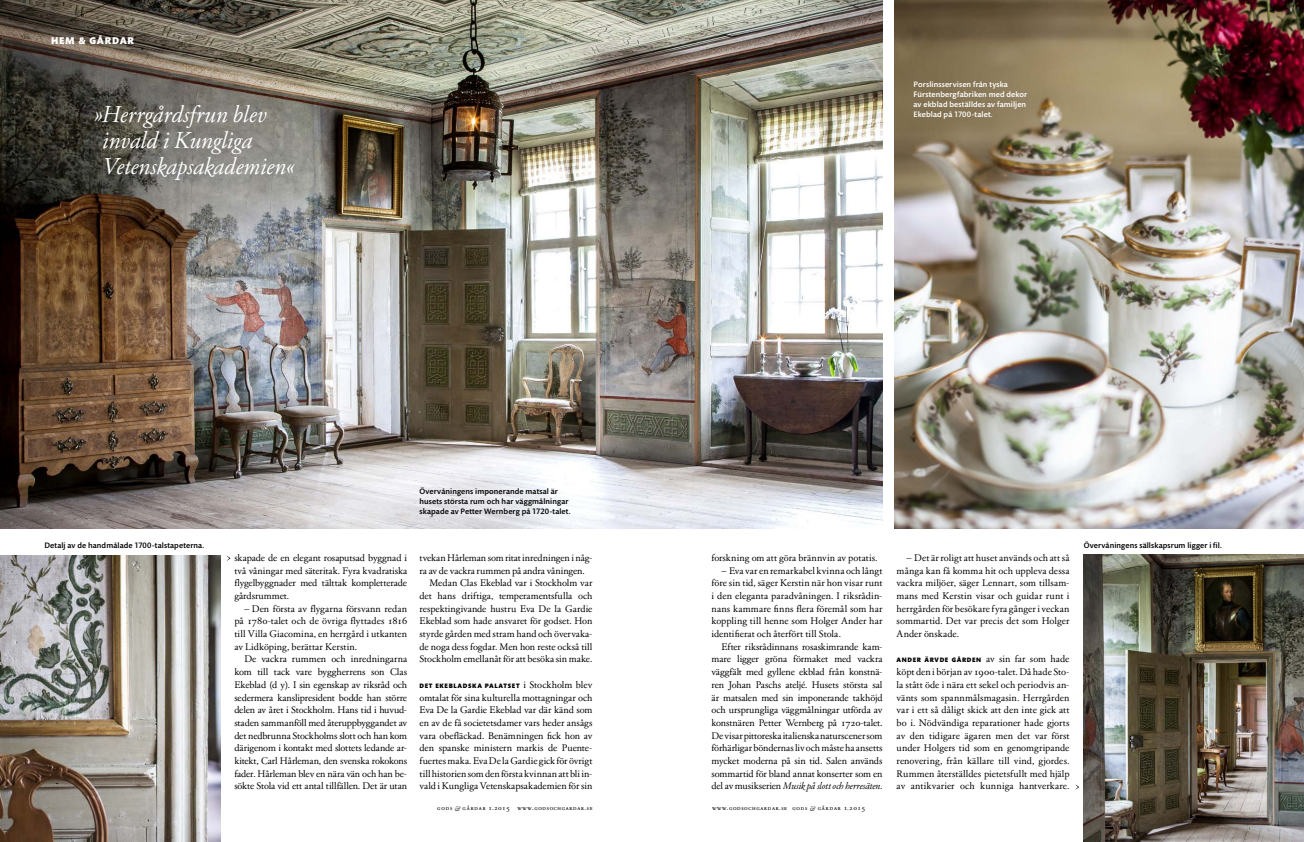
<style>
.page{position:relative;width:1304px;height:842px;background:#fff}
.page>*{position:absolute;margin:0;border:0;box-sizing:border-box;transform-origin:0 0}
.Citat_Garamond_Kursi{font:italic 24px/26px "Garamond Classico";letter-spacing:-.005em;color:#fff}
.Bröd_Garamond{font:10px/12.7px "Garamond Classico";color:#000;text-align:justify}
.t1{font:900 10px "Mundo Sans";letter-spacing:.08em;color:#fff}
.Bildtext{font:500 8px "Mundo Sans";letter-spacing:.015em;color:#000}
.Bildtext-2{font:500 8px/10px "Mundo Sans";letter-spacing:.015em;color:#fff}
.t2{font:7px "Garamond Classico SC";letter-spacing:.1em;color:#000}
.Bröd_Garamond-2{font:900 6.5px "Mundo Sans";letter-spacing:.095em;color:#000}
.s1{font-family:"Garamond Classico SC"}
.s2{font-family:"Garamond Classico";font-weight:400;font-size:10px}
.s3{font-style:italic}
.s4{font-family:"Baskerville";font-style:italic;font-size:6.8px}
</style>
<div class="page">
<img style="left:0;top:0;width:883px;height:529px">
<img style="left:895px;top:0;width:409px;height:529px">
<img style="left:1084px;top:554px;width:220px;height:288px">
<img style="left:0;top:556px;width:220px;height:286px">
<p class="t1" style="left:51px;top:35px;width:85px">HEM &amp; GÅRDAR</p>
<p class="Citat_Garamond_Kursi" style="left:102px;top:101px;width:193px;text-indent:-8px">»Herrgårdsfrun blev invald i Kungliga<br>Vetenskapsakademien«</p>
<p class="Bildtext" style="left:420px;top:486px;width:140px">Övervåningens imponerande matsal är</p>
<p class="Bildtext" style="left:420px;top:496px;width:150px">husets största rum och har väggmålningar</p>
<p class="Bildtext" style="left:420px;top:506px;width:153px">skapade av Petter Wernberg på 1720-talet.</p>
<p class="Bildtext-2" style="left:914px;top:79px;width:96px">Porslinsservisen från tyska</p>
<p class="Bildtext-2" style="left:914px;top:89px;width:115px">Fürstenbergfabriken med dekor av ekblad beställdes av familjen<br>Ekeblad på 1700-talet.</p>
<p class="Bildtext" style="left:44px;top:541px;width:161px">Detalj av de handmålade 1700-talstapeterna.</p>
<p class="Bildtext" style="left:1084px;top:541px;width:140px">Övervåningens sällskapsrum ligger i fil.</p>
<p class="Bröd_Garamond" style="left:234px;top:551px;width:174px">skapade de en elegant rosaputsad byggnad i två våningar med säteritak. Fyra kvadratiska flygelbyggnader med tälttak kompletterade gårdsrummet.</p>
<p class="Bröd_Garamond" style="left:234px;top:602px;width:174px;text-indent:10px">– Den första av flygarna försvann redan på <span class="s1">1780</span>-talet och de övriga flyttades <span class="s1">1816 </span>till Villa Giacomina, en herrgård i utkanten av Lidköping, berättar Kerstin.</p>
<p class="Bröd_Garamond" style="left:234px;top:653px;width:174px;text-indent:10px">De vackra rummen och inredningarna kom till tack vare byggherrens son Clas Ekeblad (d y). I sin egenskap av riksråd och sedermera kanslipresident bodde han större delen av året i Stockholm. Hans tid i huvud&shy;staden sammanföll med återuppbyggandet av det nedbrunna Stockholms slott och han kom därigenom i kontakt med slottets ledande ar&shy;kitekt, Carl Hårleman, den svenska rokokons fader. Hårleman blev en nära vän och han be&shy;sökte Stola vid ett antal tillfällen. Det är utan</p>
<p class="Bröd_Garamond" style="left:420px;top:551px;width:174px">tvekan Hårleman som ritat inredningen i någ&shy;ra av de vackra rummen på andra våningen.</p>
<p class="Bröd_Garamond" style="left:420px;top:576px;width:174px;text-indent:10px">Medan Clas Ekeblad var i Stockholm var det hans driftiga, temperamentsfulla och respektingivande hustru Eva De la Gardie Ekeblad som hade ansvaret för godset. Hon styrde gården med stram hand och övervaka&shy;de noga dess fogdar. Men hon reste också till Stockholm emellanåt för att besöka sin make.</p>
<p class="Bröd_Garamond-2" style="left:420px;top:682px;width:174px">DET EKEBLADSKA PALATSET <span class="s2">i Stockholm blev</span></p>
<p class="Bröd_Garamond" style="left:420px;top:691px;width:174px">omtalat för sina kulturella mottagningar och Eva De la Gardie Ekeblad var där känd som en av de få societetsdamer vars heder ansågs vara obefläckad. Benämningen fick hon av den spanske ministern markis de Puente&shy;fuertes maka. Eva De la Gardie gick för övrigt till historien som den första kvinnan att bli in&shy;vald i Kungliga Vetenskapsakademien för sin</p>
<p class="Bröd_Garamond" style="left:711px;top:551px;width:168px">forskning om att göra brännvin av potatis.</p>
<p class="Bröd_Garamond" style="left:711px;top:564px;width:173px;text-indent:10px">– Eva var en remarkabel kvinna och långt före sin tid, säger Kerstin när hon visar runt i den eleganta paradvåningen. I riksrådin&shy;nans kammare finns flera föremål som har koppling till henne som Holger Ander har identifierat och återfört till Stola.</p>
<p class="Bröd_Garamond" style="left:711px;top:640px;width:173px;text-indent:10px">Efter riksrådinnans rosaskimrande kam&shy;mare ligger gröna förmaket med vackra väggfält med gyllene ekblad från konstnä&shy;ren Johan Paschs ateljé. Husets största sal är matsalen med sin imponerande takhöjd och ursprungliga väggmålningar utförda av konstnären Petter Wernberg på <span class="s1">1720</span>-talet.<br>De visar pittoreska italienska naturscener som förhärligar böndernas liv och måste ha ansetts mycket moderna på sin tid. Salen används sommartid för bland annat konserter som en del av musikserien <span class="s3">Musik på slott och herresäten</span>.</p>
<p class="t2" style="left:437px;top:804px;width:157px">gods <span class="s4">&amp;</span> gårdar 1.2015 www.godsochgardar.se</p>
<p class="t2" style="left:712px;top:804px;width:154px">www.godsochgardar.se gods <span class="s4">&amp;</span> gårdar 1.2015</p>
<p class="Bröd_Garamond" style="left:897px;top:551px;width:174px;text-indent:10px">– Det är roligt att huset används och att så många kan få komma hit och uppleva dessa vackra miljöer, säger Lennart, som tillsam&shy;mans med Kerstin visar och guidar runt i herrgården för besökare fyra gånger i veckan sommartid. Det var precis det som Holger Ander önskade.</p>
<p class="Bröd_Garamond-2" style="left:897px;top:657px;width:174px">ANDER ÄRVDE GÅRDEN <span class="s2">av sin far som hade</span></p>
<p class="Bröd_Garamond" style="left:897px;top:665px;width:174px">köpt den i början av <span class="s1">1900</span>-talet. Då hade Sto&shy;la stått öde i nära ett sekel och periodvis an&shy;vänts som spannmålsmagasin. Herrgården var i ett så dåligt skick att den inte gick att bo i. Nödvändiga reparationer hade gjorts av den tidigare ägaren men det var först under Holgers tid som en genomgripande renovering, från källare till vind, gjordes.<br>Rummen återställdes pietetsfullt med hjälp av antikvarier och kunniga hantverkare.</p>
</div>
